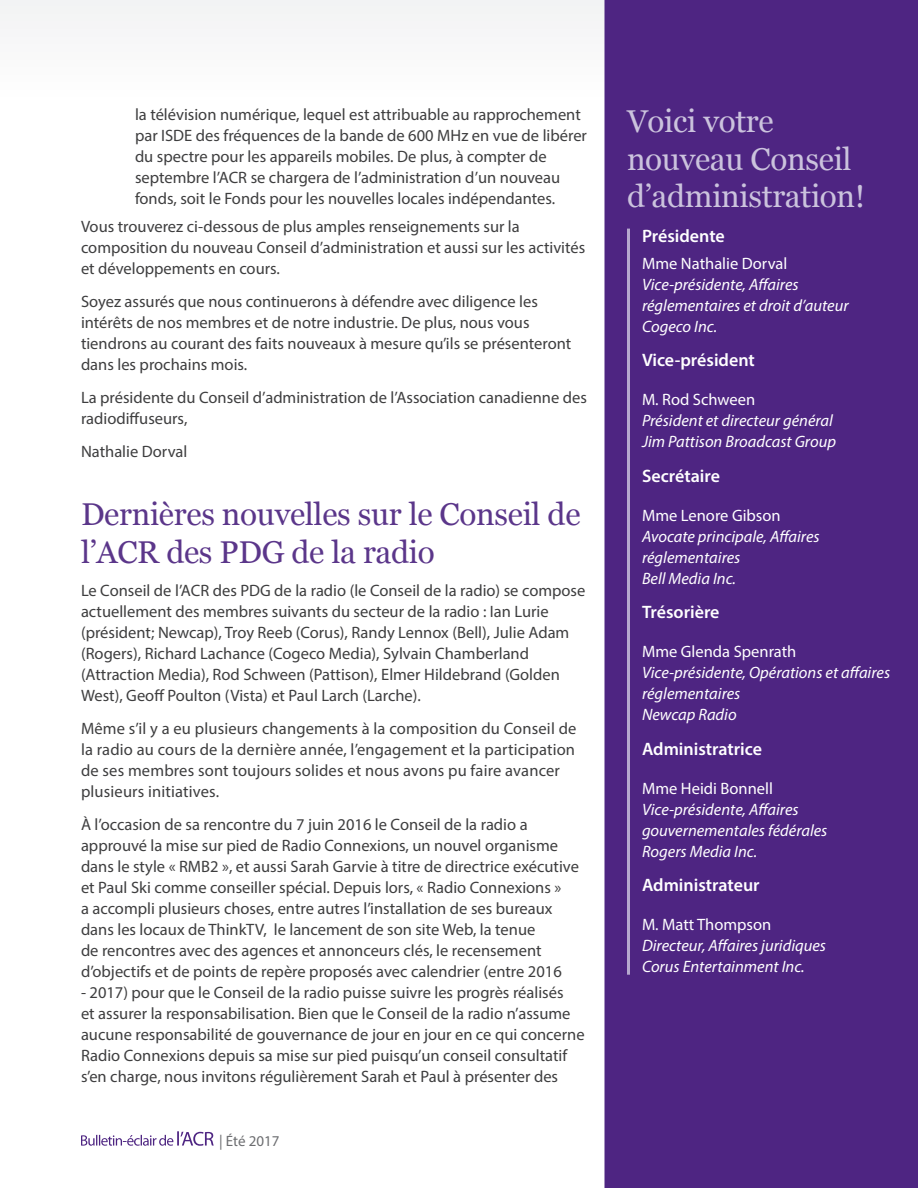
<style>
.page{position:relative;width:918px;height:1188px;background:#fff}
.page>*{position:absolute;margin:0;border:0;box-sizing:border-box;transform-origin:0 0}
.t1{font:31.5px/37.8px "Georgia";letter-spacing:-.01em;color:#5b368a}
.t2{font:31.5px/37.8px "Georgia";letter-spacing:-.01em;color:#cbc3dd}
.bodycopy{font:600 18px "Myriad Pro";color:#fff}
.bodycopy-2{font:16.5px/21px "Myriad Pro";color:#3e3e3f}
.bodycopy-3{font:italic 16.5px/21px "Myriad Pro";color:#fff}
.t3{font:15px "Myriad Pro";color:#6c6d70}
.s1{font-style:normal}
</style>
<div class="page">
<svg style="left:81px;top:1131px;width:133px;height:15px"></svg>
<div style="left:605px;top:1px;width:312px;height:1186px;background:#4e2582"></div>
<div style="left:604px;top:0;width:314px;height:1188px;border:2px solid #4e2582"></div>
<hr style="left:627px;top:229px;width:3px;height:746px;background:#b6a9ce">
<p class="bodycopy-2" style="left:135px;top:104px;width:454px">la télévision numérique, lequel est attribuable au rapprochement par ISDE des fréquences de la bande de 600 MHz en vue de libérer du spectre pour les appareils mobiles. De plus, à compter de septembre l’ACR se chargera de l’administration d’un nouveau fonds, soit le Fonds pour les nouvelles locales indépendantes.</p>
<p class="bodycopy-2" style="left:81px;top:216px;width:506px">Vous trouverez ci-dessous de plus amples renseignements sur la composition du nouveau Conseil d’administration et aussi sur les activités et développements en cours.</p>
<p class="bodycopy-2" style="left:81px;top:291px;width:492px">Soyez assurés que nous continuerons à défendre avec diligence les intérêts de nos membres et de notre industrie. De plus, nous vous tiendrons au courant des faits nouveaux à mesure qu’ils se présenteront dans les prochains mois.</p>
<p class="bodycopy-2" style="left:81px;top:387px;width:507px">La présidente du Conseil d’administration de l’Association canadienne des radiodiffuseurs,</p>
<p class="bodycopy-2" style="left:81px;top:441px;width:108px">Nathalie Dorval</p>
<p class="t1" style="left:81px;top:496px;width:501px">Dernières nouvelles sur le Conseil de l’ACR des PDG de la radio</p>
<p class="bodycopy-2" style="left:81px;top:579px;width:506px">Le Conseil de l’ACR des PDG de la radio (le Conseil de la radio) se compose actuellement des membres suivants du secteur de la radio : Ian Lurie (président; Newcap), Troy Reeb (Corus), Randy Lennox (Bell), Julie Adam (Rogers), Richard Lachance (Cogeco Media), Sylvain Chamberland (Attraction Media), Rod Schween (Pattison), Elmer Hildebrand (Golden West), Geoff Poulton (Vista) et Paul Larch (Larche).</p>
<p class="bodycopy-2" style="left:81px;top:717px;width:497px">Même s’il y a eu plusieurs changements à la composition du Conseil de la radio au cours de la dernière année, l’engagement et la participation de ses membres sont toujours solides et nous avons pu faire avancer plusieurs initiatives.</p>
<p class="bodycopy-2" style="left:81px;top:813px;width:499px">À l’occasion de sa rencontre du 7 juin 2016 le Conseil de la radio a approuvé la mise sur pied de Radio Connexions, un nouvel organisme dans le style « RMB2 », et aussi Sarah Garvie à titre de directrice exécutive et Paul Ski comme conseiller spécial. Depuis lors, « Radio Connexions »<br>a accompli plusieurs choses, entre autres l’installation de ses bureaux dans les locaux de ThinkTV, le lancement de son site Web, la tenue<br>de rencontres avec des agences et annonceurs clés, le recensement d’objectifs et de points de repère proposés avec calendrier (entre 2016</p>
<p class="bodycopy-2" style="left:81px;top:981px;width:505px">- 2017) pour que le Conseil de la radio puisse suivre les progrès réalisés<br>et assurer la responsabilisation. Bien que le Conseil de la radio n’assume aucune responsabilité de gouvernance de jour en jour en ce qui concerne Radio Connexions depuis sa mise sur pied puisqu’un conseil consultatif s’en charge, nous invitons régulièrement Sarah et Paul à présenter des</p>
<p class="t3" style="left:219px;top:1131px;width:62px">| Été 2017</p>
<p class="t2" style="left:627px;top:103px;width:240px">Voici votre nouveau Conseil d’administration!</p>
<p class="bodycopy" style="left:642px;top:224px;width:84px">Présidente</p>
<p class="bodycopy-3" style="left:642px;top:253px;width:208px"><span class="s1">Mme Nathalie Dorval<br></span>Vice-présidente, Affaires réglementaires et droit d’auteur<br>Cogeco Inc.</p>
<p class="bodycopy" style="left:642px;top:349px;width:114px">Vice-président</p>
<p class="bodycopy-3" style="left:642px;top:389px;width:196px"><span class="s1">M. Rod Schween<br></span>Président et directeur général<br>Jim Pattison Broadcast Group</p>
<p class="bodycopy" style="left:642px;top:464px;width:79px">Secrétaire</p>
<p class="bodycopy-3" style="left:642px;top:505px;width:179px"><span class="s1">Mme Lenore Gibson<br></span>Avocate principale, Affaires réglementaires<br>Bell Media Inc.</p>
<p class="bodycopy" style="left:642px;top:601px;width:79px">Trésorière</p>
<p class="bodycopy-3" style="left:642px;top:641px;width:250px"><span class="s1">Mme Glenda Spenrath<br></span>Vice-présidente, Opérations et affaires réglementaires<br>Newcap Radio</p>
<p class="bodycopy" style="left:642px;top:737px;width:122px">Administratrice</p>
<p class="bodycopy-3" style="left:642px;top:778px;width:187px"><span class="s1">Mme Heidi Bonnell<br></span>Vice-présidente, Affaires gouvernementales fédérales<br>Rogers Media Inc.</p>
<p class="bodycopy" style="left:642px;top:874px;width:119px">Administrateur</p>
<p class="bodycopy-3" style="left:642px;top:914px;width:186px"><span class="s1">M. Matt Thompson<br></span>Directeur, Affaires juridiques<br>Corus Entertainment Inc.</p>
</div>
